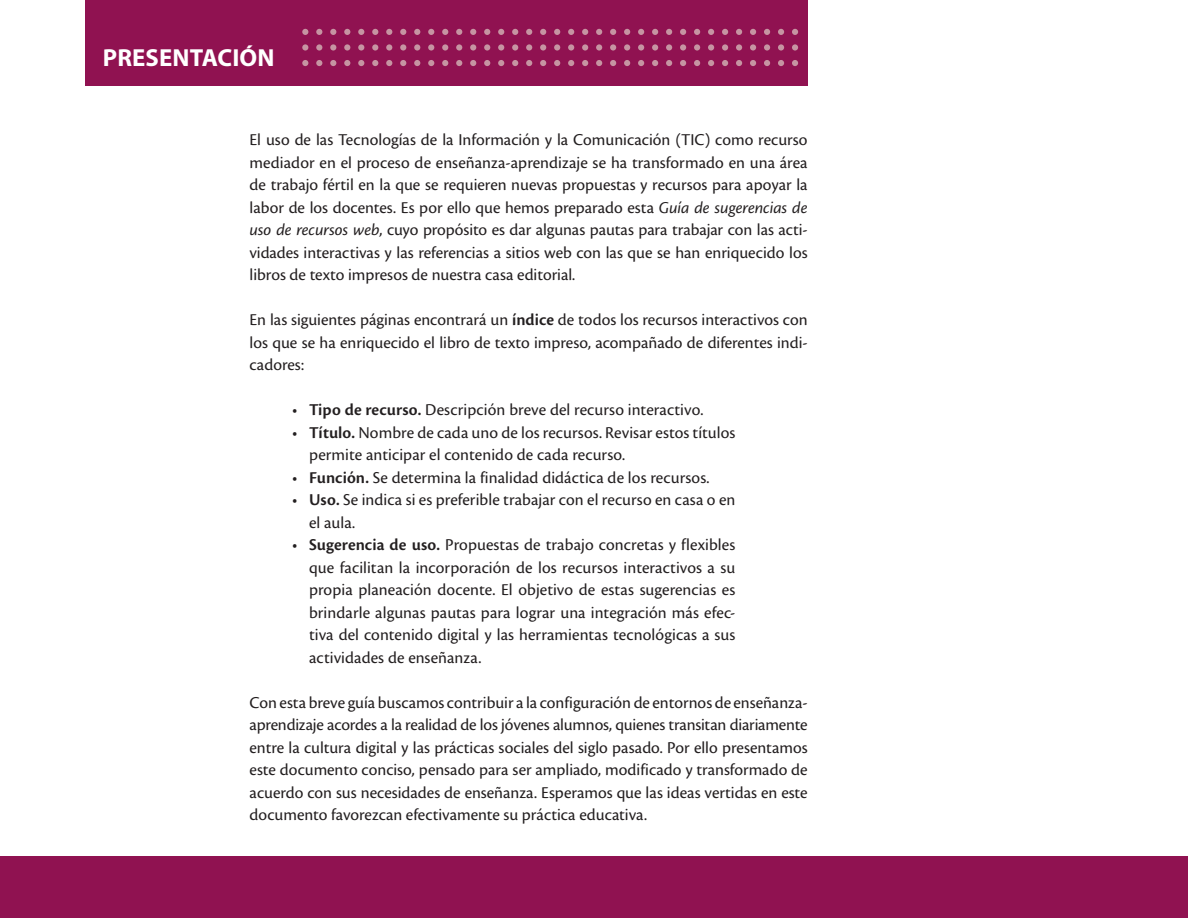
<style>
.page{position:relative;width:1188px;height:918px;background:#fff}
.page>*{position:absolute;margin:0;border:0;box-sizing:border-box;transform-origin:0 0}
.t1{font:700 24.75px "Myriad Pro";letter-spacing:.005em;color:#fff}
.Pgph_1{font:17.25px/22.5px "Cronos Pro";color:#231f20;text-align:justify}
.pgph_2{font:17.25px/22.5px "Cronos Pro";letter-spacing:.005em;color:#231f20}
.s1{font-style:italic}
.s2{font-weight:600}
</style>
<div class="page">
<div style="left:0;top:856px;width:1188px;height:62px;background:#901251"></div>
<div style="left:85px;top:0;width:723px;height:85px;background:#901251"></div>
<svg style="left:302px;top:29px;width:6px;height:6px"></svg>
<div style="left:302px;top:44px;width:6px;height:7px;background:#c694a2;border-radius:50%"></div>
<svg style="left:302px;top:60px;width:6px;height:6px"></svg>
<svg style="left:526px;top:29px;width:6px;height:6px"></svg>
<div style="left:526px;top:44px;width:6px;height:7px;background:#c694a2;border-radius:50%"></div>
<svg style="left:526px;top:60px;width:6px;height:6px"></svg>
<svg style="left:414px;top:29px;width:6px;height:6px"></svg>
<div style="left:414px;top:44px;width:6px;height:7px;background:#c694a2;border-radius:50%"></div>
<svg style="left:414px;top:60px;width:6px;height:6px"></svg>
<svg style="left:638px;top:29px;width:6px;height:6px"></svg>
<div style="left:638px;top:44px;width:6px;height:7px;background:#c694a2;border-radius:50%"></div>
<svg style="left:638px;top:60px;width:6px;height:6px"></svg>
<svg style="left:358px;top:29px;width:6px;height:6px"></svg>
<div style="left:358px;top:44px;width:6px;height:7px;background:#c694a2;border-radius:50%"></div>
<svg style="left:358px;top:60px;width:6px;height:6px"></svg>
<svg style="left:582px;top:29px;width:6px;height:6px"></svg>
<div style="left:582px;top:44px;width:6px;height:7px;background:#c694a2;border-radius:50%"></div>
<svg style="left:582px;top:60px;width:6px;height:6px"></svg>
<svg style="left:470px;top:29px;width:6px;height:6px"></svg>
<div style="left:470px;top:44px;width:6px;height:7px;background:#c694a2;border-radius:50%"></div>
<svg style="left:470px;top:60px;width:6px;height:6px"></svg>
<svg style="left:694px;top:29px;width:6px;height:6px"></svg>
<div style="left:694px;top:44px;width:6px;height:7px;background:#c694a2;border-radius:50%"></div>
<svg style="left:694px;top:60px;width:6px;height:6px"></svg>
<svg style="left:750px;top:29px;width:6px;height:6px"></svg>
<div style="left:750px;top:44px;width:6px;height:7px;background:#c694a2;border-radius:50%"></div>
<svg style="left:750px;top:60px;width:6px;height:6px"></svg>
<svg style="left:330px;top:29px;width:6px;height:6px"></svg>
<div style="left:330px;top:44px;width:6px;height:7px;background:#c694a2;border-radius:50%"></div>
<svg style="left:330px;top:60px;width:6px;height:6px"></svg>
<svg style="left:554px;top:29px;width:6px;height:6px"></svg>
<div style="left:554px;top:44px;width:6px;height:7px;background:#c694a2;border-radius:50%"></div>
<svg style="left:554px;top:60px;width:6px;height:6px"></svg>
<svg style="left:442px;top:29px;width:6px;height:6px"></svg>
<div style="left:442px;top:44px;width:6px;height:7px;background:#c694a2;border-radius:50%"></div>
<svg style="left:442px;top:60px;width:6px;height:6px"></svg>
<svg style="left:666px;top:29px;width:6px;height:6px"></svg>
<div style="left:666px;top:44px;width:6px;height:7px;background:#c694a2;border-radius:50%"></div>
<svg style="left:666px;top:60px;width:6px;height:6px"></svg>
<svg style="left:386px;top:29px;width:6px;height:6px"></svg>
<div style="left:386px;top:44px;width:6px;height:7px;background:#c694a2;border-radius:50%"></div>
<svg style="left:386px;top:60px;width:6px;height:6px"></svg>
<svg style="left:610px;top:29px;width:6px;height:6px"></svg>
<div style="left:610px;top:44px;width:6px;height:7px;background:#c694a2;border-radius:50%"></div>
<svg style="left:610px;top:60px;width:6px;height:6px"></svg>
<svg style="left:498px;top:29px;width:6px;height:6px"></svg>
<div style="left:498px;top:44px;width:6px;height:7px;background:#c694a2;border-radius:50%"></div>
<svg style="left:498px;top:60px;width:6px;height:6px"></svg>
<svg style="left:722px;top:29px;width:6px;height:6px"></svg>
<div style="left:722px;top:44px;width:6px;height:7px;background:#c694a2;border-radius:50%"></div>
<svg style="left:722px;top:60px;width:6px;height:6px"></svg>
<svg style="left:778px;top:29px;width:6px;height:6px"></svg>
<div style="left:778px;top:44px;width:6px;height:7px;background:#c694a2;border-radius:50%"></div>
<svg style="left:778px;top:60px;width:6px;height:6px"></svg>
<svg style="left:316px;top:29px;width:6px;height:6px"></svg>
<div style="left:316px;top:44px;width:6px;height:7px;background:#c694a2;border-radius:50%"></div>
<svg style="left:316px;top:60px;width:6px;height:6px"></svg>
<svg style="left:540px;top:29px;width:6px;height:6px"></svg>
<div style="left:540px;top:44px;width:6px;height:7px;background:#c694a2;border-radius:50%"></div>
<svg style="left:540px;top:60px;width:6px;height:6px"></svg>
<svg style="left:428px;top:29px;width:6px;height:6px"></svg>
<div style="left:428px;top:44px;width:6px;height:7px;background:#c694a2;border-radius:50%"></div>
<svg style="left:428px;top:60px;width:6px;height:6px"></svg>
<svg style="left:652px;top:29px;width:6px;height:6px"></svg>
<div style="left:652px;top:44px;width:6px;height:7px;background:#c694a2;border-radius:50%"></div>
<svg style="left:652px;top:60px;width:6px;height:6px"></svg>
<svg style="left:372px;top:29px;width:6px;height:6px"></svg>
<div style="left:372px;top:44px;width:6px;height:7px;background:#c694a2;border-radius:50%"></div>
<svg style="left:372px;top:60px;width:6px;height:6px"></svg>
<svg style="left:596px;top:29px;width:6px;height:6px"></svg>
<div style="left:596px;top:44px;width:6px;height:7px;background:#c694a2;border-radius:50%"></div>
<svg style="left:596px;top:60px;width:6px;height:6px"></svg>
<svg style="left:484px;top:29px;width:6px;height:6px"></svg>
<div style="left:484px;top:44px;width:6px;height:7px;background:#c694a2;border-radius:50%"></div>
<svg style="left:484px;top:60px;width:6px;height:6px"></svg>
<svg style="left:708px;top:29px;width:6px;height:6px"></svg>
<div style="left:708px;top:44px;width:6px;height:7px;background:#c694a2;border-radius:50%"></div>
<svg style="left:708px;top:60px;width:6px;height:6px"></svg>
<svg style="left:764px;top:29px;width:6px;height:6px"></svg>
<div style="left:764px;top:44px;width:6px;height:7px;background:#c694a2;border-radius:50%"></div>
<svg style="left:764px;top:60px;width:6px;height:6px"></svg>
<svg style="left:344px;top:29px;width:6px;height:6px"></svg>
<div style="left:344px;top:44px;width:6px;height:7px;background:#c694a2;border-radius:50%"></div>
<svg style="left:344px;top:60px;width:6px;height:6px"></svg>
<svg style="left:568px;top:29px;width:6px;height:6px"></svg>
<div style="left:568px;top:44px;width:6px;height:7px;background:#c694a2;border-radius:50%"></div>
<svg style="left:568px;top:60px;width:6px;height:6px"></svg>
<svg style="left:456px;top:29px;width:6px;height:6px"></svg>
<div style="left:456px;top:44px;width:6px;height:7px;background:#c694a2;border-radius:50%"></div>
<svg style="left:456px;top:60px;width:6px;height:6px"></svg>
<svg style="left:680px;top:29px;width:6px;height:6px"></svg>
<div style="left:680px;top:44px;width:6px;height:7px;background:#c694a2;border-radius:50%"></div>
<svg style="left:680px;top:60px;width:6px;height:6px"></svg>
<svg style="left:400px;top:29px;width:6px;height:6px"></svg>
<div style="left:400px;top:44px;width:6px;height:7px;background:#c694a2;border-radius:50%"></div>
<svg style="left:400px;top:60px;width:6px;height:6px"></svg>
<svg style="left:624px;top:29px;width:6px;height:6px"></svg>
<div style="left:624px;top:44px;width:6px;height:7px;background:#c694a2;border-radius:50%"></div>
<svg style="left:624px;top:60px;width:6px;height:6px"></svg>
<svg style="left:512px;top:29px;width:6px;height:6px"></svg>
<div style="left:512px;top:44px;width:6px;height:7px;background:#c694a2;border-radius:50%"></div>
<svg style="left:512px;top:60px;width:6px;height:6px"></svg>
<svg style="left:736px;top:29px;width:6px;height:6px"></svg>
<div style="left:736px;top:44px;width:6px;height:7px;background:#c694a2;border-radius:50%"></div>
<svg style="left:736px;top:60px;width:6px;height:6px"></svg>
<svg style="left:792px;top:29px;width:6px;height:6px"></svg>
<div style="left:792px;top:44px;width:6px;height:7px;background:#c694a2;border-radius:50%"></div>
<svg style="left:792px;top:60px;width:6px;height:6px"></svg>
<h1 class="t1" style="left:103px;top:41px;width:173px">PRESENTACIÓN</h1>
<p class="Pgph_1" style="left:250px;top:129px;width:560px">El uso de las Tecnologías de la Información y la Comunicación (TIC) como recurso mediador en el proceso de enseñanza-aprendizaje se ha transformado en una área de trabajo fértil en la que se requieren nuevas propuestas y recursos para apoyar la labor de los docentes. Es por ello que hemos preparado esta <span class="s1">Guía de sugerencias de uso de recursos web</span>, cuyo propósito es dar algunas pautas para trabajar con las acti&shy;vidades interactivas y las referencias a sitios web con las que se han enriquecido los libros de texto impresos de nuestra casa editorial.</p>
<p class="Pgph_1" style="left:250px;top:309px;width:560px">En las siguientes páginas encontrará un <span class="s2">índice</span> de todos los recursos interactivos con los que se ha enriquecido el libro de texto impreso, acompañado de diferentes indi&shy;cadores:</p>
<p class="pgph_2" style="left:292px;top:399px;width:413px">• <span class="s2">Tipo de recurso.</span> Descripción breve del recurso interactivo.</p>
<p class="pgph_2" style="left:309px;top:421px;width:428px;text-indent:-17px">• <span class="s2">Título.</span> Nombre de cada uno de los recursos. Revisar estos títulos permite anticipar el contenido de cada recurso.</p>
<p class="pgph_2" style="left:292px;top:466px;width:419px">• <span class="s2">Función.</span> Se determina la finalidad didáctica de los recursos.</p>
<p class="pgph_2" style="left:309px;top:489px;width:428px;text-indent:-17px">• <span class="s2">Uso.</span> Se indica si es preferible trabajar con el recurso en casa o en el aula.</p>
<p class="pgph_2" style="left:309px;top:534px;width:428px;text-align:justify;text-indent:-17px">• <span class="s2">Sugerencia de uso.</span> Propuestas de trabajo concretas y flexibles que facilitan la incorporación de los recursos interactivos a su propia planeación docente. El objetivo de estas sugerencias es brindarle algunas pautas para lograr una integración más efec&shy;tiva del contenido digital y las herramientas tecnológicas a sus actividades de enseñanza.</p>
<p class="Pgph_1" style="left:250px;top:691px;width:560px">Con esta breve guía buscamos contribuir a la configuración de entornos de enseñanza&shy;aprendizaje acordes a la realidad de los jóvenes alumnos, quienes transitan diariamente entre la cultura digital y las prácticas sociales del siglo pasado. Por ello presentamos este documento conciso, pensado para ser ampliado, modificado y transformado de acuerdo con sus necesidades de enseñanza. Esperamos que las ideas vertidas en este documento favorezcan efectivamente su práctica educativa.</p>
</div>
